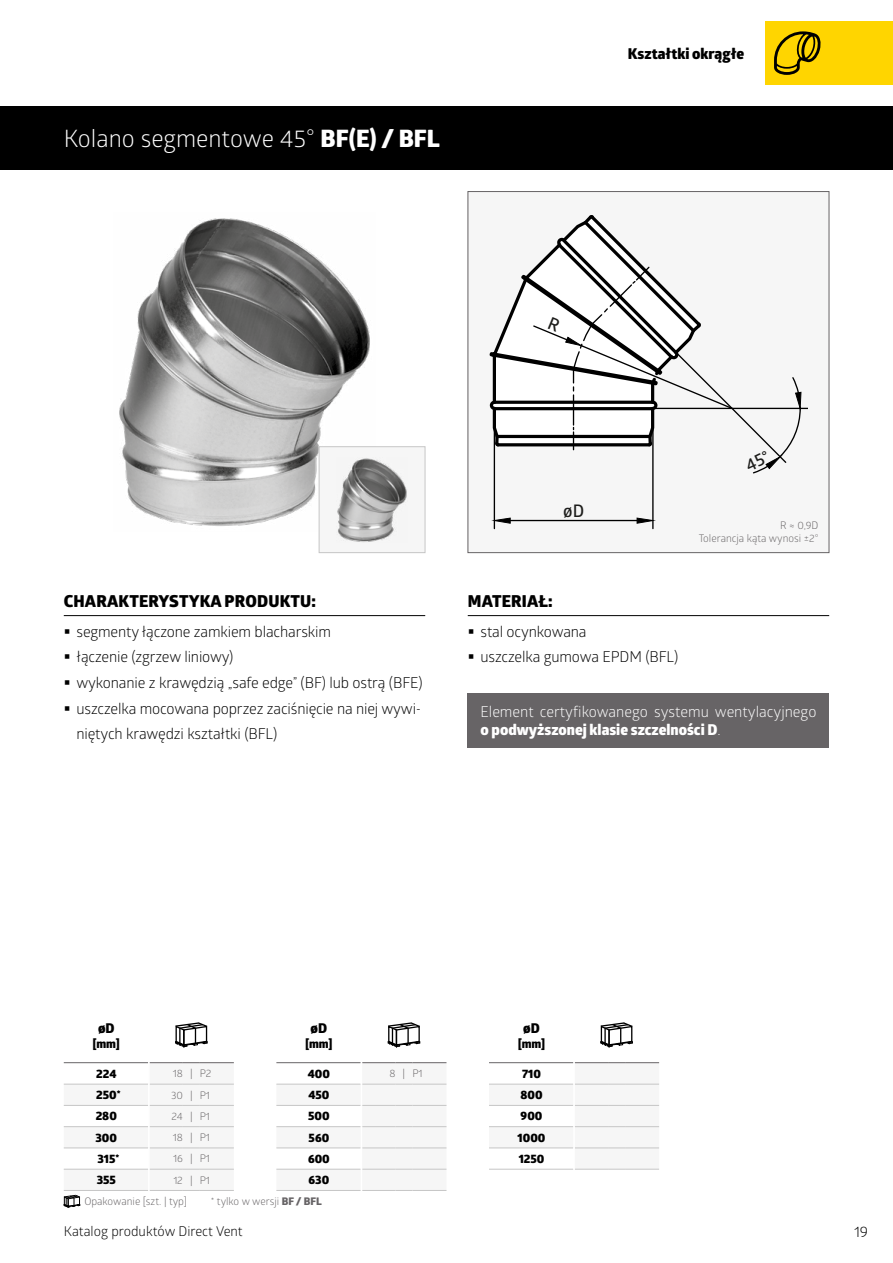
<style>
.page{position:relative;width:893px;height:1263px;background:#fff}
.page>*{position:absolute;margin:0;border:0;box-sizing:border-box;transform-origin:0 0}
.t1{font:24px "Glober";color:#fff}
.t2{font:17.25px "Glober Semi Bold Free";color:#1d1d1b}
.t3{font:800 16.5px "Glober";letter-spacing:.01em;color:#000}
.t4{font:15px/25.5px "Glober";letter-spacing:-.01em;color:#000}
.t5{font:15px/18px "Glober";color:#fff}
.t6{font:800 15px "Glober";color:#000}
.t7{font:13.5px "Glober";color:#000}
.t8{font:800 13.5px "Glober";color:#000}
.t9{font:800 12px/21.3px "Glober";color:#000;text-align:justify}
.t10{font:10.5px/12.6px "Glober";color:#676466;text-align:right}
.s1{font-weight:800}
</style>
<div class="page">
<div style="left:0;top:106px;width:893px;height:64px;background:#000"></div>
<div style="left:765px;top:21px;width:128px;height:64px;background:#ffd500"></div>
<svg style="left:774px;top:31px;width:47px;height:44px"></svg>
<div style="left:468px;top:192px;width:361px;height:361px;background:#f6f6f6"></div>
<hr style="left:653px;top:408px;width:155px;height:1px;background:#000">
<hr style="left:494px;top:426px;width:1px;height:103px;background:#000">
<hr style="left:652px;top:426px;width:2px;height:103px;background:#000">
<hr style="left:510px;top:520px;width:127px;height:1px;background:#000">
<svg style="left:495px;top:517px;width:16px;height:7px"></svg>
<svg style="left:636px;top:517px;width:18px;height:7px"></svg>
<div style="left:468px;top:191px;width:361px;height:362px;border:1px solid #676466"></div>
<img style="left:119px;top:218px;width:251px;height:313px">
<svg style="left:64px;top:1062px;width:170px;height:145px"></svg>
<hr style="left:200px;top:1062px;width:34px;height:1px;background:#676466">
<hr style="left:148px;top:1062px;width:2px;height:22px;background:#fff">
<hr style="left:148px;top:1105px;width:2px;height:22px;background:#fff">
<hr style="left:148px;top:1127px;width:2px;height:21px;background:#fff">
<hr style="left:148px;top:1169px;width:2px;height:21px;background:#fff">
<hr style="left:64px;top:1148px;width:84px;height:1px;background:#c6c6c6">
<hr style="left:64px;top:1169px;width:84px;height:1px;background:#c6c6c6">
<hr style="left:148px;top:1148px;width:2px;height:21px;background:#fff">
<hr style="left:64px;top:1084px;width:84px;height:1px;background:#c6c6c6">
<hr style="left:64px;top:1105px;width:84px;height:1px;background:#c6c6c6">
<hr style="left:148px;top:1084px;width:2px;height:21px;background:#fff">
<svg style="left:175px;top:1022px;width:33px;height:25px"></svg>
<svg style="left:276px;top:1062px;width:170px;height:129px"></svg>
<svg style="left:388px;top:1022px;width:32px;height:25px"></svg>
<svg style="left:489px;top:1062px;width:170px;height:108px"></svg>
<hr style="left:625px;top:1062px;width:34px;height:1px;background:#676466">
<hr style="left:573px;top:1062px;width:2px;height:22px;background:#fff">
<hr style="left:573px;top:1084px;width:2px;height:21px;background:#fff">
<hr style="left:573px;top:1105px;width:2px;height:22px;background:#fff">
<hr style="left:573px;top:1127px;width:2px;height:21px;background:#fff">
<hr style="left:573px;top:1148px;width:2px;height:21px;background:#fff">
<svg style="left:600px;top:1022px;width:33px;height:25px"></svg>
<div style="left:319px;top:447px;width:106px;height:106px;background:#f6f6f6"></div>
<img style="left:337px;top:458px;width:70px;height:84px">
<div style="left:319px;top:446px;width:106px;height:107px;border:1px solid #c6c6c6"></div>
<hr style="left:64px;top:615px;width:361px;height:1px;background:#000">
<hr style="left:468px;top:615px;width:361px;height:1px;background:#000">
<div style="left:468px;top:693px;width:361px;height:54px;background:#676466"></div>
<svg style="left:489px;top:215px;width:313px;height:259px"></svg>
<h1 class="t1" style="left:64px;top:122px;width:378px">Kolano segmentowe 45° <span class="s1">BF(E) / BFL</span></h1>
<p class="t6" style="left:628px;top:42px;width:118px">Kształtki okrągłe</p>
<p class="t3" style="left:64px;top:589px;width:254px">CHARAKTERYSTYKA PRODUKTU:</p>
<p class="t4" style="left:76px;top:618px;width:348px">segmenty łączone zamkiem blacharskim<br>łączenie (zgrzew liniowy)<br>wykonanie z krawędzią „safe edge” (BF) lub ostrą (BFE) uszczelka mocowana poprzez zaciśnięcie na niej wywi&shy;niętych krawędzi kształtki (BFL)</p>
<p class="t2" style="left:563px;top:498px;width:22px">øD</p>
<p class="t10" style="left:699px;top:518px;width:121px">R ≈ 0,9D<br>Tolerancja kąta wynosi ±2°</p>
<p class="t3" style="left:468px;top:589px;width:86px">MATERIAŁ:</p>
<p class="t4" style="left:480px;top:618px;width:199px">stal ocynkowana<br>uszczelka gumowa EPDM (BFL)</p>
<p class="t5" style="left:480px;top:702px;width:337px">Element certyfikowanego systemu wentylacyjnego <span class="s1">o podwyższonej klasie szczelności D</span>.</p>
<p class="t8" style="left:98px;top:1018px;width:18px">øD</p>
<p class="t9" style="left:93px;top:1033px;width:29px">[mm]</p>
<p class="t9" style="left:96px;top:1063px;width:22px">224</p>
<p class="t10" style="left:173px;top:1067px;width:40px">18 | P2</p>
<p class="t9" style="left:96px;top:1084px;width:26px">250*</p>
<p class="t10" style="left:171px;top:1088px;width:40px">30 | P1</p>
<p class="t9" style="left:96px;top:1105px;width:23px">280</p>
<p class="t10" style="left:172px;top:1109px;width:40px">24 | P1</p>
<p class="t9" style="left:96px;top:1127px;width:23px">300</p>
<p class="t10" style="left:173px;top:1130px;width:39px">18 | P1</p>
<p class="t9" style="left:97px;top:1148px;width:23px">315*</p>
<p class="t10" style="left:173px;top:1152px;width:38px">16 | P1</p>
<p class="t9" style="left:97px;top:1169px;width:21px">355</p>
<p class="t10" style="left:173px;top:1173px;width:38px">12 | P1</p>
<p class="t8" style="left:311px;top:1018px;width:18px">øD</p>
<p class="t9" style="left:305px;top:1033px;width:29px">[mm]</p>
<p class="t9" style="left:308px;top:1063px;width:24px">400</p>
<p class="t10" style="left:389px;top:1067px;width:35px">8|P1</p>
<p class="t9" style="left:308px;top:1084px;width:23px">450<br>500<br>560<br>600<br>630</p>
<p class="t10" style="left:84px;top:1194px;width:104px">Opakowanie [szt. | typ]</p>
<p class="t10" style="left:211px;top:1194px;width:112px">* tylko w wersji <span class="s1">BF / BFL</span></p>
<p class="t7" style="left:64px;top:1222px;width:180px">Katalog produktów Direct Vent</p>
<p class="t8" style="left:523px;top:1018px;width:18px">øD</p>
<p class="t9" style="left:518px;top:1033px;width:29px">[mm]</p>
<p class="t9" style="left:518px;top:1063px;width:29px;text-align:center">710<br>800<br>900<br>1000<br>1250</p>
<p class="t4" style="left:854px;top:1218px;width:16px">19</p>
</div>
